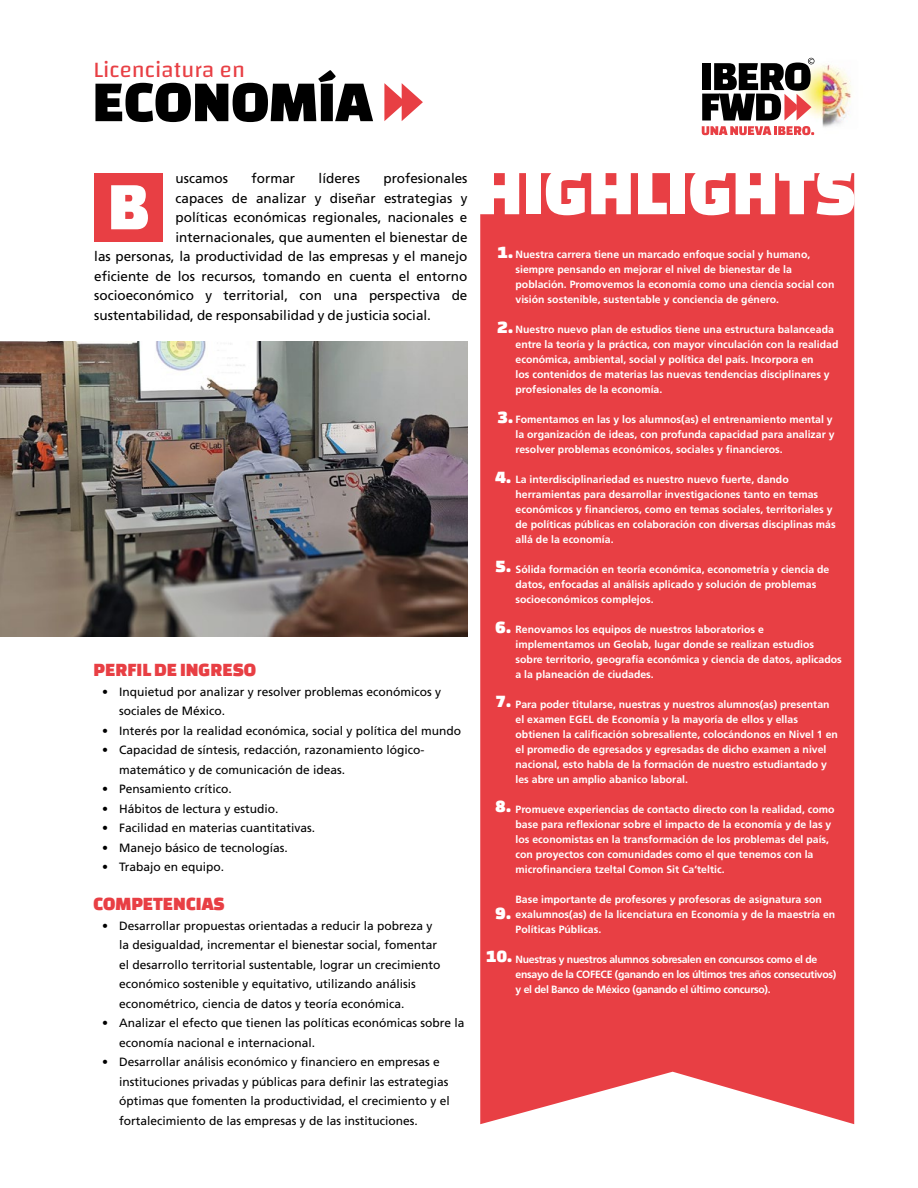
<style>
.page{position:relative;width:918px;height:1188px;background:#fff}
.page>*{position:absolute;margin:0;border:0;box-sizing:border-box;transform-origin:0 0}
.t1{font:72px "Changa One";color:#fff}
.t2{font:70.5px "Changa One";color:#fff}
.t3{font:60px "Changa One";color:#000}
.t4{font:22.5px "Changa";color:#e83f44}
.t5{font:19.5px "Changa One";color:#e83f44}
.t6{font:18px "Changa One";color:#fff}
.t7{font:13.5px "Frutiger";color:#000}
.t8{font:12px/19.5px "Frutiger";color:#000}
.t9{font:700 10.5px/15px "Frutiger LT Std";color:#fff}
.t10{font:700 10.5px/15px "Frutiger LT Std";letter-spacing:-.03em;color:#fff}
</style>
<div class="page">
<img style="left:805px;top:57px;width:47px;height:79px">
<svg style="left:702px;top:58px;width:112px;height:77px"></svg>
<div style="left:94px;top:173px;width:69px;height:69px;background:#e83f44"></div>
<svg style="left:480px;top:173px;width:374px;height:951px;background:#e8474b"></svg>
<img style="left:0;top:341px;width:468px;height:295px">
<svg style="left:384px;top:83px;width:39px;height:38px"></svg>
<h3 class="t4" style="left:94px;top:56px;width:153px">Licenciatura en</h3>
<h3 class="t3" style="left:92px;top:68px;width:281px">ECONOMÍA</h3>
<p class="t7" style="left:176px;top:171px;width:54px">uscamos</p>
<p class="t7" style="left:252px;top:171px;width:45px">formar</p>
<p class="t7" style="left:319px;top:171px;width:43px">líderes</p>
<p class="t7" style="left:383px;top:171px;width:86px">profesionales</p>
<p class="t7" style="left:176px;top:190px;width:293px">capaces de analizar y diseñar estrategias y</p>
<p class="t7" style="left:176px;top:210px;width:293px">políticas económicas regionales, nacionales e</p>
<p class="t7" style="left:176px;top:229px;width:293px">internacionales, que aumenten el bienestar de</p>
<p class="t7" style="left:94px;top:249px;width:375px">las personas, la productividad de las empresas y el manejo</p>
<p class="t7" style="left:94px;top:268px;width:375px">eficiente de los recursos, tomando en cuenta el entorno</p>
<p class="t7" style="left:94px;top:288px;width:375px">socioeconómico y territorial, con una perspectiva de</p>
<p class="t7" style="left:94px;top:307px;width:338px">sustentabilidad, de responsabilidad y de justicia social.</p>
<h2 class="t2" style="left:108px;top:167px;width:43px">B</h2>
<h3 class="t5" style="left:94px;top:659px;width:164px">PERFIL DE INGRESO</h3>
<p class="t8" style="left:119px;top:682px;width:324px;text-indent:-17px">• Inquietud por analizar y resolver problemas económicos y sociales de México.</p>
<p class="t8" style="left:102px;top:721px;width:361px">• Interés por la realidad económica, social y política del mundo</p>
<p class="t8" style="left:119px;top:740px;width:307px;text-indent:-17px">• Capacidad de síntesis, redacción, razonamiento lógico&shy;matemático y de comunicación de ideas.</p>
<p class="t8" style="left:102px;top:779px;width:131px">• Pensamiento crítico.</p>
<p class="t8" style="left:102px;top:799px;width:178px">• Hábitos de lectura y estudio.</p>
<p class="t8" style="left:102px;top:818px;width:215px">• Facilidad en materias cuantitativas.</p>
<p class="t8" style="left:102px;top:838px;width:187px">• Manejo básico de tecnologías.</p>
<p class="t8" style="left:102px;top:857px;width:124px">• Trabajo en equipo.</p>
<h3 class="t5" style="left:94px;top:893px;width:133px">COMPETENCIAS</h3>
<p class="t8" style="left:119px;top:916px;width:323px;text-indent:-17px">• Desarrollar propuestas orientadas a reducir la pobreza y la desigualdad, incrementar el bienestar social, fomentar el desarrollo territorial sustentable, lograr un crecimiento económico sostenible y equitativo, utilizando análisis econométrico, ciencia de datos y teoría económica.</p>
<p class="t8" style="left:119px;top:1013px;width:347px;text-indent:-17px">• Analizar el efecto que tienen las políticas económicas sobre la economía nacional e internacional.</p>
<p class="t8" style="left:119px;top:1052px;width:332px;text-indent:-17px">• Desarrollar análisis económico y financiero en empresas e instituciones privadas y públicas para definir las estrategias óptimas que fomenten la productividad, el crecimiento y el fortalecimiento de las empresas y de las instituciones.</p>
<h1 class="t1" style="left:476px;top:151px;width:382px">HIGHLIGHTS</h1>
<h3 class="t6" style="left:497px;top:242px;width:17px">1.</h3>
<p class="t9" style="left:516px;top:247px;width:320px">Nuestra carrera tiene un marcado enfoque social y humano, siempre pensando en mejorar el nivel de bienestar de la población. Promovemos la economía como una ciencia social con visión sostenible, sustentable y conciencia de género.</p>
<p class="t9" style="left:516px;top:322px;width:324px">Nuestro nuevo plan de estudios tiene una estructura balanceada entre la teoría y la práctica, con mayor vinculación con la realidad económica, ambiental, social y política del país. Incorpora en<br>los contenidos de materias las nuevas tendencias disciplinares y profesionales de la economía.</p>
<p class="t9" style="left:516px;top:412px;width:320px">Fomentamos en las y los alumnos(as) el entrenamiento mental y la organización de ideas, con profunda capacidad para analizar y resolver problemas económicos, sociales y financieros.</p>
<p class="t9" style="left:516px;top:472px;width:322px">La interdisciplinariedad es nuestro nuevo fuerte, dando herramientas para desarrollar investigaciones tanto en temas económicos y financieros, como en temas sociales, territoriales y de políticas públicas en colaboración con diversas disciplinas más allá de la economía.</p>
<p class="t9" style="left:516px;top:562px;width:315px">Sólida formación en teoría económica, econometría y ciencia de datos, enfocadas al análisis aplicado y solución de problemas socioeconómicos complejos.</p>
<p class="t9" style="left:516px;top:622px;width:328px">Renovamos los equipos de nuestros laboratorios e implementamos un Geolab, lugar donde se realizan estudios sobre territorio, geografía económica y ciencia de datos, aplicados a la planeación de ciudades.</p>
<p class="t9" style="left:516px;top:697px;width:324px">Para poder titularse, nuestras y nuestros alumnos(as) presentan el examen EGEL de Economía y la mayoría de ellos y ellas obtienen la calificación sobresaliente, colocándonos en Nivel 1 en el promedio de egresados y egresadas de dicho examen a nivel nacional, esto habla de la formación de nuestro estudiantado y les abre un amplio abanico laboral.</p>
<p class="t9" style="left:516px;top:802px;width:321px">Promueve experiencias de contacto directo con la realidad, como base para reflexionar sobre el impacto de la economía y de las y los economistas en la transformación de los problemas del país, con proyectos con comunidades como el que tenemos con la microfinanciera tzeltal Comon Sit Ca’teltic.</p>
<p class="t9" style="left:516px;top:892px;width:321px">Base importante de profesores y profesoras de asignatura son exalumnos(as) de la licenciatura en Economía y de la maestría en<br>Políticas Públicas.</p>
<p class="t10" style="left:516px;top:952px;width:322px">Nuestras y nuestros alumnos sobresalen en concursos como el de ensayo de la COFECE (ganando en los últimos tres años consecutivos) y el del Banco de México (ganando el último concurso).</p>
<h3 class="t6" style="left:497px;top:317px;width:17px">2.</h3>
<h3 class="t6" style="left:497px;top:407px;width:17px">3.</h3>
<h3 class="t6" style="left:495px;top:467px;width:17px">4.</h3>
<h3 class="t6" style="left:495px;top:557px;width:17px">5.</h3>
<h3 class="t6" style="left:495px;top:617px;width:17px">6.</h3>
<h3 class="t6" style="left:495px;top:691px;width:17px">7.</h3>
<h3 class="t6" style="left:495px;top:796px;width:17px">8.</h3>
<h3 class="t6" style="left:495px;top:903px;width:17px">9.</h3>
<h3 class="t6" style="left:486px;top:946px;width:28px">10.</h3>
</div>
